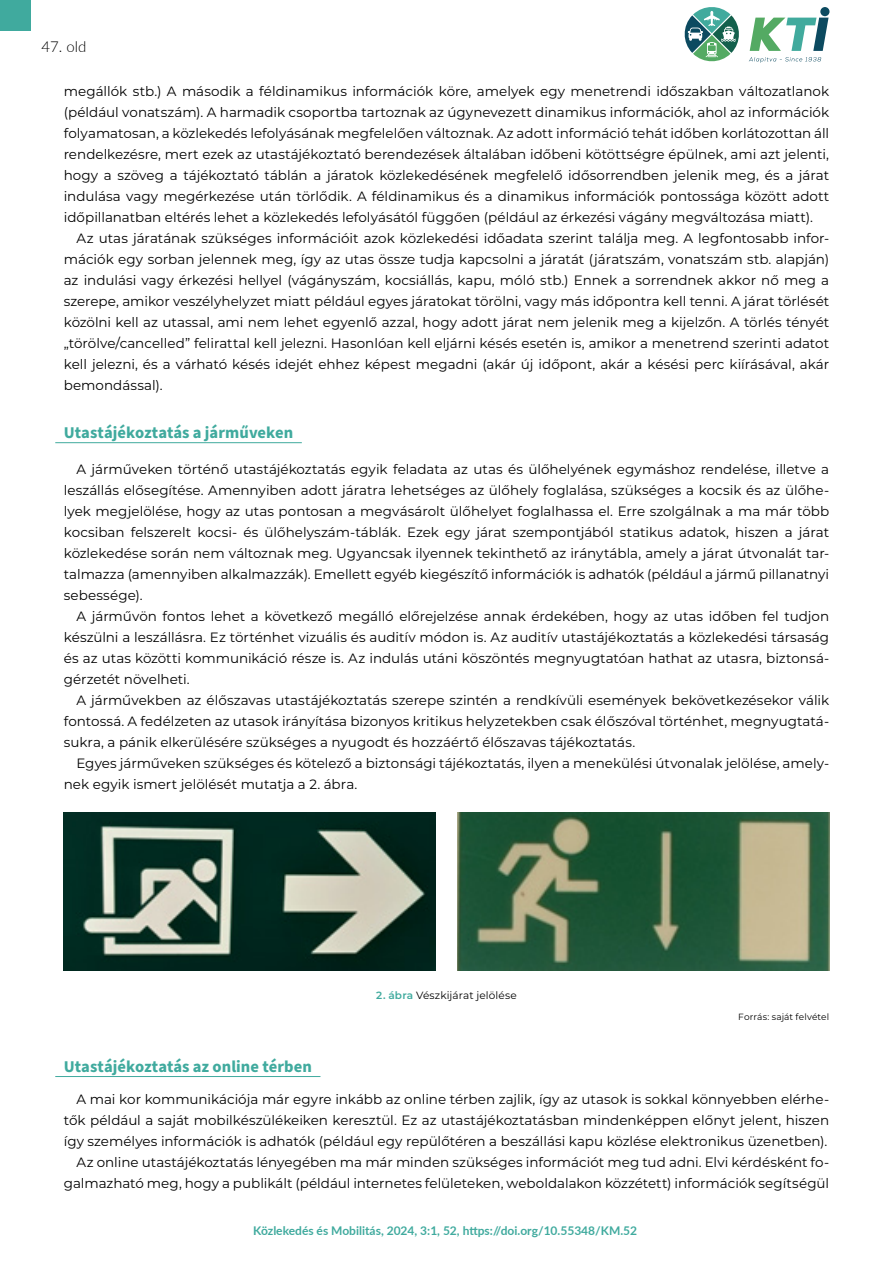
<style>
.page{position:relative;width:893px;height:1263px;background:#fff}
.page>*{position:absolute;margin:0;border:0;box-sizing:border-box;transform-origin:0 0}
.t1{font:700 16.5px "Source Sans Pro";color:#40aa9e}
.t2{font:300 15px "Lato";color:#000}
.t3{font:13.5px/21px "Montserrat";color:#000;text-align:justify}
.t4{font:700 12px "Lato";color:#40aa9e}
.t5{font:10.5px "Montserrat";letter-spacing:.01em;color:#000}
.t6{font:9px "Montserrat";letter-spacing:.015em;color:#000}
.s1{font-weight:600;color:#40aa9e}
</style>
<div class="page">
<div style="left:0;top:0;width:30px;height:31px;background:#40aa9e"></div>
<svg style="left:750px;top:18px;width:78px;height:33px"></svg>
<div style="left:820px;top:7px;width:9px;height:9px;background:#0c4a60;border-radius:50%"></div>
<svg style="left:749px;top:57px;width:72px;height:6px"></svg>
<svg style="left:684px;top:7px;width:55px;height:55px"></svg>
<img style="left:64px;top:813px;width:372px;height:157px">
<img style="left:457px;top:813px;width:372px;height:157px">
<hr style="left:55px;top:442px;width:247px;height:1px;background:#40aa9e">
<hr style="left:55px;top:1076px;width:265px;height:1px;background:#40aa9e">
<p class="t2" style="left:41px;top:36px;width:46px">47. old</p>
<p class="t3" style="left:64px;top:80px;width:767px">megállók stb.) A második a féldinamikus információk köre, amelyek egy menetrendi időszakban változatlanok (például vonatszám). A harmadik csoportba tartoznak az úgynevezett dinamikus információk, ahol az információk folyamatosan, a közlekedés lefolyásának megfelelően változnak. Az adott információ tehát időben korlátozottan áll rendelkezésre, mert ezek az utastájékoztató berendezések általában időbeni kötöttségre épülnek, ami azt jelenti, hogy a szöveg a tájékoztató táblán a járatok közlekedésének megfelelő idősorrendben jelenik meg, és a járat indulása vagy megérkezése után törlődik. A féldinamikus és a dinamikus információk pontossága között adott időpillanatban eltérés lehet a közlekedés lefolyásától függően (például az érkezési vágány megváltozása miatt).</p>
<p class="t3" style="left:64px;top:227px;width:767px;text-indent:13px">Az utas járatának szükséges információit azok közlekedési időadata szerint találja meg. A legfontosabb infor&shy;mációk egy sorban jelennek meg, így az utas össze tudja kapcsolni a járatát (járatszám, vonatszám stb. alapján) az indulási vagy érkezési hellyel (vágányszám, kocsiállás, kapu, móló stb.) Ennek a sorrendnek akkor nő meg a szerepe, amikor veszélyhelyzet miatt például egyes járatokat törölni, vagy más időpontra kell tenni. A járat törlését közölni kell az utassal, ami nem lehet egyenlő azzal, hogy adott járat nem jelenik meg a kijelzőn. A törlés tényét „törölve/cancelled” felirattal kell jelezni. Hasonlóan kell eljárni késés esetén is, amikor a menetrend szerinti adatot kell jelezni, és a várható késés idejét ehhez képest megadni (akár új időpont, akár a késési perc kiírásával, akár bemondással).</p>
<p class="t1" style="left:64px;top:421px;width:231px">Utastájékoztatás a járműveken</p>
<p class="t3" style="left:64px;top:458px;width:767px;text-indent:13px">A járműveken történő utastájékoztatás egyik feladata az utas és ülőhelyének egymáshoz rendelése, illetve a leszállás elősegítése. Amennyiben adott járatra lehetséges az ülőhely foglalása, szükséges a kocsik és az ülőhe&shy;lyek megjelölése, hogy az utas pontosan a megvásárolt ülőhelyet foglalhassa el. Erre szolgálnak a ma már több kocsiban felszerelt kocsi- és ülőhelyszám-táblák. Ezek egy járat szempontjából statikus adatok, hiszen a járat közlekedése során nem változnak meg. Ugyancsak ilyennek tekinthető az iránytábla, amely a járat útvonalát tar&shy;talmazza (amennyiben alkalmazzák). Emellett egyéb kiegészítő információk is adhatók (például a jármű pillanatnyi sebessége).</p>
<p class="t3" style="left:64px;top:605px;width:767px;text-indent:13px">A járművön fontos lehet a következő megálló előrejelzése annak érdekében, hogy az utas időben fel tudjon készülni a leszállásra. Ez történhet vizuális és auditív módon is. Az auditív utastájékoztatás a közlekedési társaság és az utas közötti kommunikáció része is. Az indulás utáni köszöntés megnyugtatóan hathat az utasra, biztonsá&shy;gérzetét növelheti.</p>
<p class="t3" style="left:64px;top:689px;width:767px;text-indent:13px">A járművekben az élőszavas utastájékoztatás szerepe szintén a rendkívüli események bekövetkezésekor válik fontossá. A fedélzeten az utasok irányítása bizonyos kritikus helyzetekben csak élőszóval történhet, megnyugtatá&shy;sukra, a pánik elkerülésére szükséges a nyugodt és hozzáértő élőszavas tájékoztatás.</p>
<p class="t3" style="left:64px;top:752px;width:767px;text-indent:13px">Egyes járműveken szükséges és kötelező a biztonsági tájékoztatás, ilyen a menekülési útvonalak jelölése, amely&shy;nek egyik ismert jelölését mutatja a 2. ábra.</p>
<p class="t5" style="left:376px;top:988px;width:142px"><span class="s1">2. ábra</span> Vészkijárat jelölése</p>
<p class="t6" style="left:738px;top:1010px;width:92px">Forrás: saját felvétel</p>
<p class="t1" style="left:64px;top:1055px;width:250px">Utastájékoztatás az online térben</p>
<p class="t3" style="left:64px;top:1088px;width:767px;text-align:right">A mai kor kommunikációja már egyre inkább az online térben zajlik, így az utasok is sokkal könnyebben elérhe&shy;tők például a saját mobilkészülékeiken keresztül. Ez az utastájékoztatásban mindenképpen előnyt jelent, hiszen így személyes információk is adhatók (például egy repülőtéren a beszállási kapu közlése elektronikus üzenetben).<br>Az online utastájékoztatás lényegében ma már minden szükséges információt meg tud adni. Elvi kérdésként fo&shy;galmazható meg, hogy a publikált (például internetes felületeken, weboldalakon közzétett) információk segítségül</p>
<p class="t4" style="left:253px;top:1221px;width:385px">Közlekedés és Mobilitás, 2024, 3:1, 52, https://doi.org/10.55348/KM.52</p>
</div>
